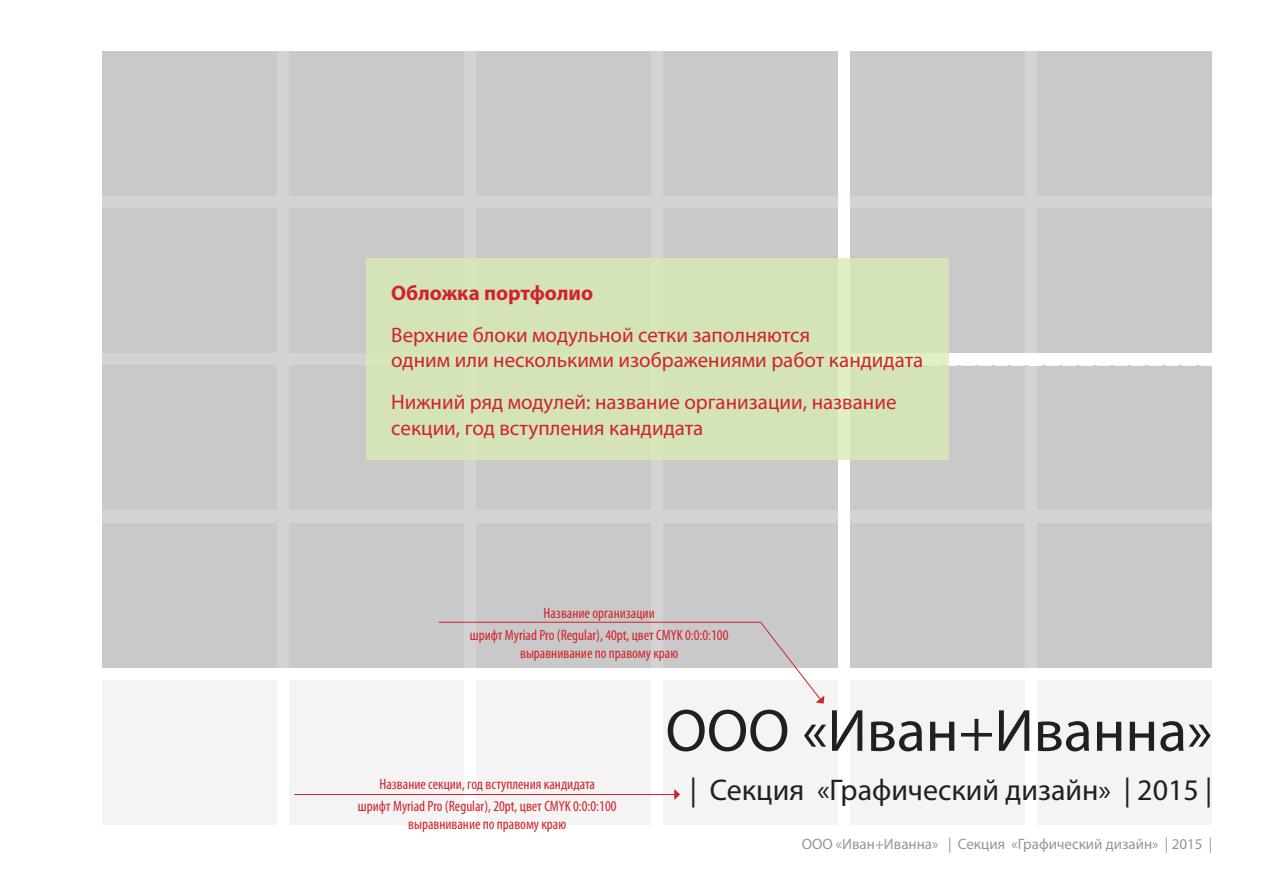
<style>
.page{position:relative;width:1263px;height:893px;background:#fff}
.page>*{position:absolute;margin:0;border:0;box-sizing:border-box;transform-origin:0 0}
.колонтитул{font:60px "Myriad Pro";color:#231f20}
.колонтитул-2{font:30px "Myriad Pro";color:#231f20}
.примечания{font:21px/25.2px "Myriad Pro";color:#d1232a}
.примечания-2{font:700 21px "Myriad Pro";color:#d1232a}
.размер{font:condensed 15px "Myriad Pro";color:#d1232a}
.t1{font:15px "Myriad Pro";color:#939598}
</style>
<div class="page">
<div style="left:102px;top:680px;width:174px;height:145px;background:#f4f4f4"></div>
<div style="left:289px;top:680px;width:174px;height:145px;background:#f4f4f4"></div>
<div style="left:476px;top:680px;width:175px;height:145px;background:#f4f4f4"></div>
<div style="left:663px;top:680px;width:175px;height:145px;background:#f4f4f4"></div>
<div style="left:850px;top:680px;width:175px;height:145px;background:#f4f4f4"></div>
<div style="left:1037px;top:680px;width:175px;height:145px;background:#f4f4f4"></div>
<div style="left:850px;top:51px;width:362px;height:302px;background:#cac9ca"></div>
<div style="left:850px;top:366px;width:362px;height:301px;background:#cac9ca"></div>
<div style="left:102px;top:51px;width:736px;height:617px;background:#cac9ca"></div>
<svg style="left:438px;top:621px;width:386px;height:83px"></svg>
<hr style="left:294px;top:794px;width:381px;height:1px;background:#d1232a">
<svg style="left:674px;top:789px;width:6px;height:11px"></svg>
<div style="left:366px;top:258px;width:583px;height:202px;background:#d4e3b8"></div>
<p class="примечания-2" style="left:391px;top:279px;width:203px">Обложка портфолио</p>
<p class="примечания" style="left:391px;top:322px;width:533px">Верхние блоки модульной сетки заполняются<br>одним или несколькими изображениями работ кандидата</p>
<p class="примечания" style="left:391px;top:389px;width:507px">Нижний ряд модулей: название организации, название секции, год вступления кандидата</p>
<p class="размер" style="left:543px;top:604px;width:113px">Название организации</p>
<p class="размер" style="left:470px;top:626px;width:260px">шрифт Myriad Pro (Regular), 40pt, цвет CMYK 0:0:0:100</p>
<p class="размер" style="left:520px;top:644px;width:160px">выравнивание по правому краю</p>
<p class="размер" style="left:379px;top:775px;width:217px">Название секции, год вступления кандидата</p>
<p class="размер" style="left:358px;top:797px;width:260px">шрифт Myriad Pro (Regular), 20pt, цвет CMYK 0:0:0:100</p>
<p class="размер" style="left:408px;top:815px;width:160px">выравнивание по правому краю</p>
<p class="колонтитул" style="left:665px;top:694px;width:548px">ООО «Иван+Иванна»</p>
<p class="колонтитул-2" style="left:690px;top:771px;width:524px">| Секция «Графический дизайн» | 2015 |</p>
<p class="t1" style="left:802px;top:835px;width:412px">ООО «Иван+Иванна» | Секция «Графический дизайн» | 2015 |</p>
</div>
